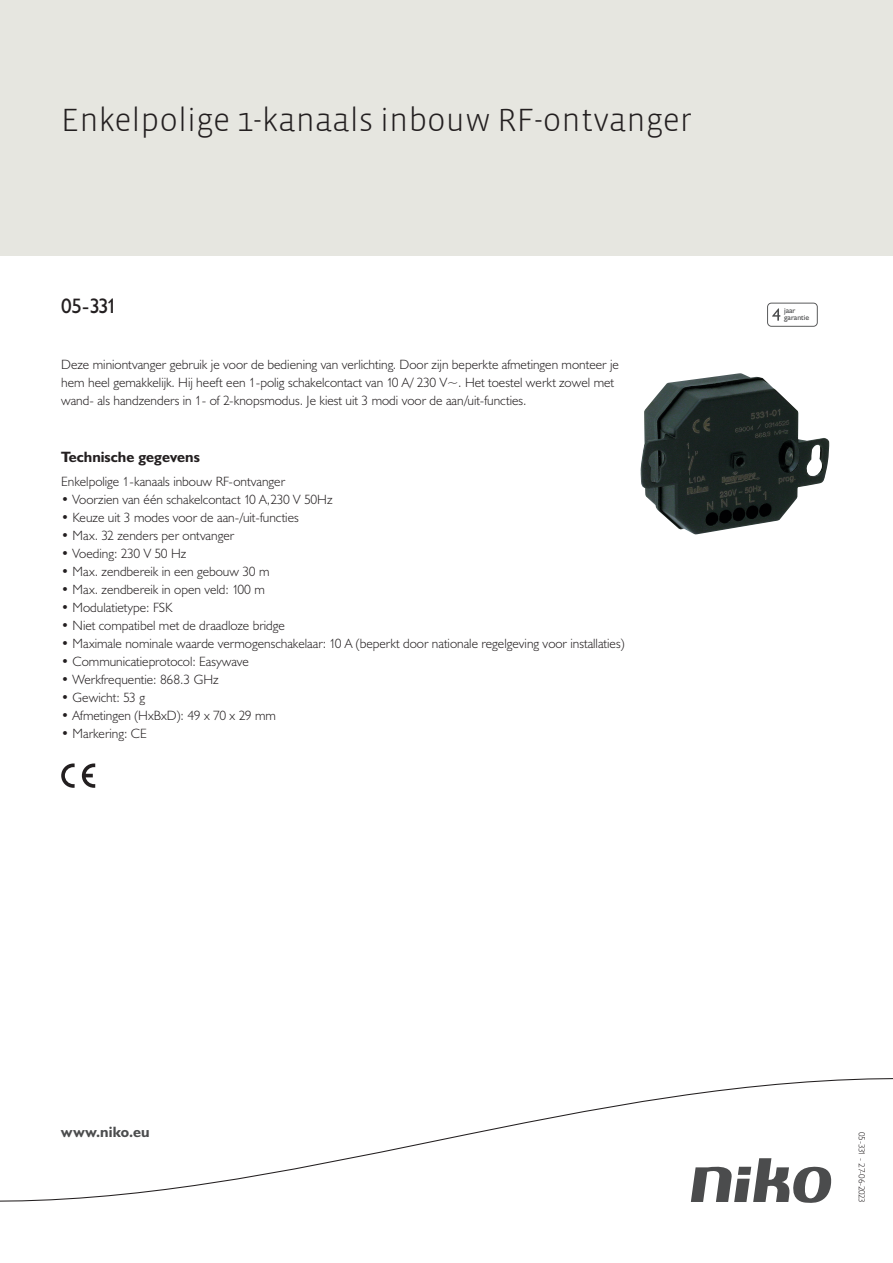
<style>
.page{position:relative;width:893px;height:1263px;background:#fff}
.page>*{position:absolute;margin:0;border:0;box-sizing:border-box;transform-origin:0 0}
.Title_datasheets{font:300 33px "Vista Sans";color:#231f20}
.Article_number{font:21px "Humanist 521 BT";color:#231f20}
.Titles_parts{font:700 15px "Humanist 521 BT";color:#231f20}
.titel_afbeelding{font:700 15px "Humanist 521 BT";letter-spacing:.005em;color:#4b4c4d}
.USP_Bullets{font:300 13.5px "Humanist 521 BT";color:#231f20}
.Platte_tekst_CAB{font:300 13.5px/18px "Humanist 521 BT";color:#231f20}
.Revision{font:300 9px "Humanist 521 BT";letter-spacing:-.045em;color:#231f20}
.t1{font:7.8px/7.8px "Humanist 521 BT";color:#4b4c4d}
</style>
<div class="page">
<div style="left:0;top:0;width:893px;height:255px;background:#e6e6e0"></div>
<svg style="left:82px;top:763px;width:13px;height:25px"></svg>
<svg style="left:61px;top:763px;width:14px;height:25px"></svg>
<svg style="left:767px;top:303px;width:51px;height:24px"></svg>
<svg style="left:0;top:1078px;width:893px;height:125px"></svg>
<img style="left:640px;top:373px;width:189px;height:162px">
<p class="Title_datasheets" style="left:61px;top:100px;width:632px">Enkelpolige 1-kanaals inbouw RF-ontvanger</p>
<p class="Article_number" style="left:61px;top:293px;width:58px">05-331</p>
<p class="Platte_tekst_CAB" style="left:61px;top:355px;width:559px">Deze miniontvanger gebruik je voor de bediening van verlichting. Door zijn beperkte afmetingen monteer je hem heel gemakkelijk. Hij heeft een 1-polig schakelcontact van 10 A/ 230 V~. Het toestel werkt zowel met wand- als handzenders in 1- of 2-knopsmodus. Je kiest uit 3 modi voor de aan/uit-functies.</p>
<p class="Titles_parts" style="left:61px;top:447px;width:140px">Technische gegevens</p>
<p class="Platte_tekst_CAB" style="left:61px;top:472px;width:225px">Enkelpolige 1-kanaals inbouw RF-ontvanger</p>
<p class="USP_Bullets" style="left:61px;top:491px;width:273px">• Voorzien van één schakelcontact 10 A,230 V 50Hz</p>
<p class="USP_Bullets" style="left:61px;top:509px;width:239px">• Keuze uit 3 modes voor de aan-/uit-functies</p>
<p class="USP_Bullets" style="left:61px;top:527px;width:175px">• Max. 32 zenders per ontvanger</p>
<p class="USP_Bullets" style="left:61px;top:545px;width:127px">• Voeding: 230 V 50 Hz</p>
<p class="USP_Bullets" style="left:61px;top:563px;width:210px">• Max. zendbereik in een gebouw 30 m</p>
<p class="USP_Bullets" style="left:61px;top:581px;width:205px">• Max. zendbereik in open veld: 100 m</p>
<p class="USP_Bullets" style="left:61px;top:599px;width:113px">• Modulatietype: FSK</p>
<p class="USP_Bullets" style="left:61px;top:617px;width:225px">• Niet compatibel met de draadloze bridge</p>
<p class="USP_Bullets" style="left:61px;top:635px;width:565px">• Maximale nominale waarde vermogenschakelaar: 10 A (beperkt door nationale regelgeving voor installaties)</p>
<p class="USP_Bullets" style="left:61px;top:653px;width:189px">• Communicatieprotocol: Easywave</p>
<p class="USP_Bullets" style="left:61px;top:671px;width:159px">• Werkfrequentie: 868.3 GHz</p>
<p class="USP_Bullets" style="left:61px;top:689px;width:85px">• Gewicht: 53 g</p>
<p class="USP_Bullets" style="left:61px;top:707px;width:216px">• Afmetingen (HxBxD): 49 x 70 x 29 mm</p>
<p class="USP_Bullets" style="left:61px;top:725px;width:87px">• Markering: CE</p>
<p class="t1" style="left:784px;top:306px;width:27px">jaar garantie</p>
<p class="titel_afbeelding" style="left:61px;top:1122px;width:90px">www.niko.eu</p>
<p class="Revision" style="left:868px;top:1132px;width:72px;rotate:90deg">05-331 - 27-06-2023</p>
</div>
